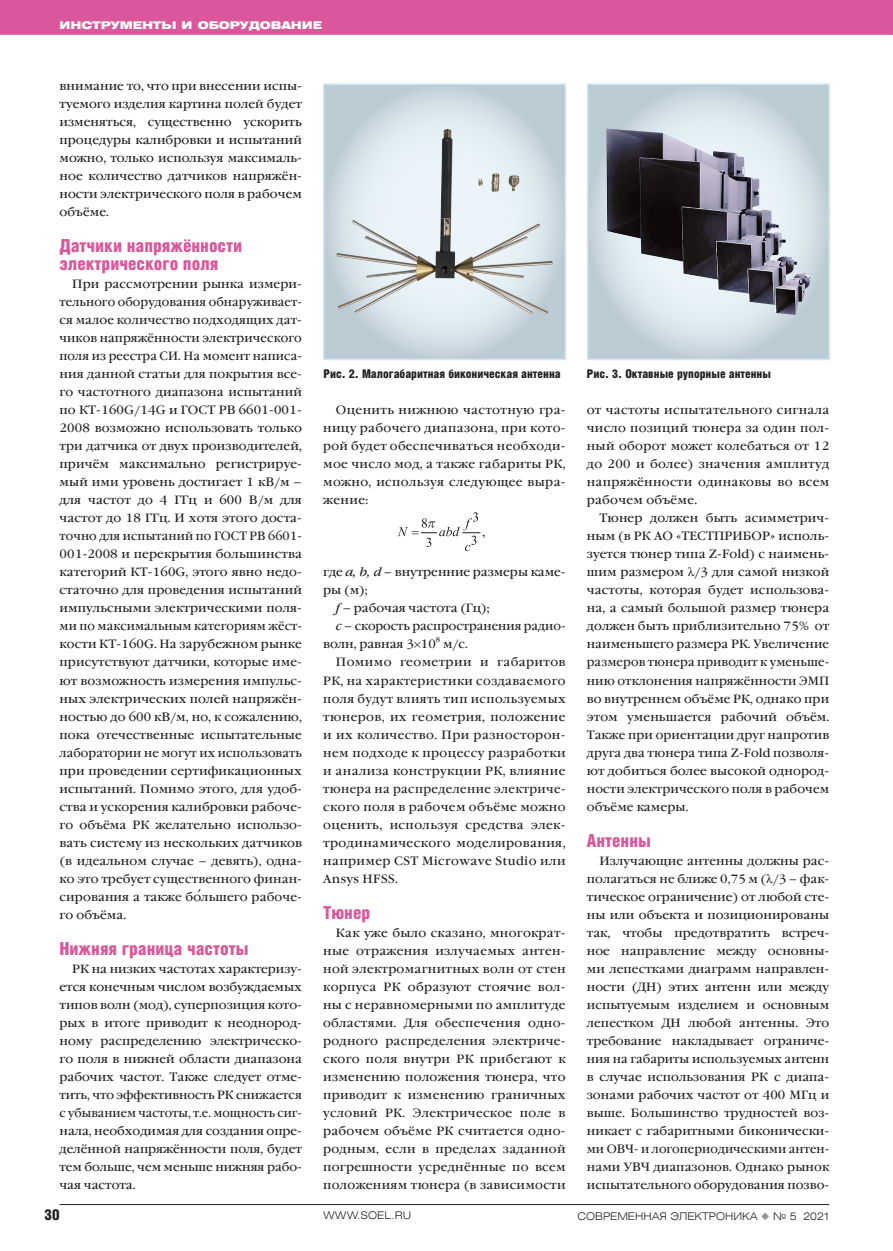
<style>
.page{position:relative;width:893px;height:1251px;background:#fff}
.page>*{position:absolute;margin:0;border:0;box-sizing:border-box;transform-origin:0 0}
.СТАТЬЯ_Заголовок_1{font:18px/18px "Helios Cond Black C";color:#d9579a}
.t1{font:15px "Helios Cond Black C";color:#231f20}
.СТАТЬЯ_Основной_текс{font:12px/18px "Garamond Book C";letter-spacing:.01em;color:#231f20;text-align:justify}
.СТАТЬЯ_Подрис_подпис{font:12px "Helios Cond Black C";color:#231f20}
.t2{font:10.5px "Helios Ext Light C";color:#231f20}
.t3{font:10.5px "Helios Ext Black C";color:#fff}
.СТАТЬЯ_Основной_текс-2{font:6.9px "Garamond Book C";color:#231f20}
.s1{font-style:italic}
.s2{color:#939598}
</style>
<div class="page">
<div style="left:0;top:0;width:893px;height:35px;background:#d9579a"></div>
<hr style="left:60px;top:1203px;width:769px;height:1px;background:#231f20">
<svg style="left:397px;top:512px;width:88px;height:39px"></svg>
<svg style="left:326px;top:86px;width:237px;height:271px;background:#c5d3db"></svg>
<img style="left:336px;top:129px;width:217px;height:185px">
<div style="left:323px;top:83px;width:243px;height:277px;border:2px solid #cee8f4"></div>
<svg style="left:590px;top:86px;width:237px;height:271px;background:#c5d3db"></svg>
<img style="left:606px;top:129px;width:205px;height:186px">
<div style="left:587px;top:83px;width:243px;height:277px;border:2px solid #cee8f4"></div>
<p class="t3" style="left:60px;top:19px;width:264px">ИНСТРУМЕНТЫ И ОБОРУДОВАНИЕ</p>
<p class="СТАТЬЯ_Основной_текс" style="left:60px;top:77px;width:244px">внимание то, что при внесении испы&shy;туемого изделия картина полей будет изменяться, существенно ускорить процедуры калибровки и испытаний можно, только используя максималь&shy;ное количество датчиков напряжён&shy;ности электрического поля в рабочем объёме.</p>
<p class="СТАТЬЯ_Заголовок_1" style="left:60px;top:236px;width:184px">Датчики напряжённости электрического поля</p>
<p class="СТАТЬЯ_Основной_текс" style="left:60px;top:275px;width:244px;text-indent:13px">При рассмотрении рынка измери&shy;тельного оборудования обнаруживает&shy;ся малое количество подходящих дат&shy;чиков напряжённости электрического поля из реестра СИ. На момент написа&shy;ния данной статьи для покрытия все&shy;го частотного диапазона испытаний по КТ-160G/14G и ГОСТ РВ 6601-001- 2008 возможно использовать только три датчика от двух производителей, причём максимально регистрируе&shy;мый ими уровень достигает 1 кВ/м – для частот до 4 ГГц и 600 В/м для частот до 18 ГГц. И хотя этого доста&shy;точно для испытаний по ГОСТ РВ 6601- 001-2008 и перекрытия большинства категорий КТ-160G, этого явно недо&shy;статочно для проведения испытаний импульсными электрическими поля&shy;ми по максимальным категориям жёст&shy;кости КТ-160G. На зарубежном рынке присутствуют датчики, которые име&shy;ют возможность измерения импульс&shy;ных электрических полей напряжён&shy;ностью до 600 кВ/м, но, к сожалению, пока отечественные испытательные лаборатории не могут их использовать при проведении сертификационных испытаний. Помимо этого, для удоб&shy;ства и ускорения калибровки рабоче&shy;го объёма РК желательно использо&shy;вать систему из нескольких датчиков (в идеальном случае – девять), одна&shy;ко это требует существенного финан&shy;сирования а также большего рабоче&shy;го объёма.</p>
<p class="СТАТЬЯ_Заголовок_1" style="left:60px;top:938px;width:190px">Нижняя граница частоты</p>
<p class="СТАТЬЯ_Основной_текс" style="left:60px;top:959px;width:244px;text-indent:13px">РК на низких частотах характеризу&shy;ется конечным числом возбуждаемых типов волн (мод), суперпозиция кото&shy;рых в итоге приводит к неоднород&shy;ному распределению электрическо&shy;го поля в нижней области диапазона рабочих частот. Также следует отме&shy;тить, что эффективность РК снижается с убыванием частоты, т.е. мощность сиг&shy;нала, необходимая для создания опре&shy;делённой напряжённости поля, будет тем больше, чем меньше нижняя рабо&shy;чая частота.</p>
<p class="СТАТЬЯ_Подрис_подпис" style="left:323px;top:367px;width:239px">Рис. 2. Малогабаритная биконическая антенна</p>
<p class="СТАТЬЯ_Подрис_подпис" style="left:587px;top:367px;width:186px">Рис. 3. Октавные рупорные антенны</p>
<p class="СТАТЬЯ_Основной_текс" style="left:323px;top:401px;width:244px;text-indent:13px">Оценить нижнюю частотную гра&shy;ницу рабочего диапазона, при кото&shy;рой будет обеспечиваться необходи&shy;мое число мод, а также габариты РК, можно, используя следующее выра&shy;жение:</p>
<p class="СТАТЬЯ_Основной_текс" style="left:323px;top:563px;width:244px">где <span class="s1">a, b, d</span> – внутренние размеры каме&shy;ры (м);</p>
<p class="СТАТЬЯ_Основной_текс" style="left:336px;top:599px;width:155px"><span class="s1">f</span> – рабочая частота (Гц);</p>
<p class="СТАТЬЯ_Основной_текс" style="left:323px;top:617px;width:243px;text-indent:13px"><span class="s1">c</span> – скорость распространения радио&shy;волн, равная 3 10</p>
<p class="СТАТЬЯ_Основной_текс-2" style="left:436px;top:636px;width:6px">8</p>
<p class="СТАТЬЯ_Основной_текс" style="left:443px;top:635px;width:26px">м/с.</p>
<p class="СТАТЬЯ_Основной_текс" style="left:323px;top:653px;width:244px;text-indent:13px">Помимо геометрии и габаритов РК, на характеристики создаваемого поля будут влиять тип используемых тюнеров, их геометрия, положение и их количество. При разносторон&shy;нем подходе к процессу разработки и анализа конструкции РК, влияние тюнера на распределение электриче&shy;ского поля в рабочем объёме можно оценить, используя средства элек&shy;тродинамического моделирования, например CST Microwave Studio или Ansys HFSS.</p>
<p class="СТАТЬЯ_Заголовок_1" style="left:323px;top:902px;width:49px">Тюнер</p>
<p class="СТАТЬЯ_Основной_текс" style="left:323px;top:923px;width:244px;text-indent:13px">Как уже было сказано, многократ&shy;ные отражения излучаемых антен&shy;ной электромагнитных волн от стен корпуса РК образуют стоячие вол&shy;ны с неравномерными по амплитуде областями. Для обеспечения одно&shy;родного распределения электриче&shy;ского поля внутри РК прибегают к изменению положения тюнера, что приводит к изменению граничных условий РК. Электрическое поле в рабочем объёме РК считается одно&shy;родным, если в пределах заданной погрешности усреднённые по всем положениям тюнера (в зависимости</p>
<p class="СТАТЬЯ_Основной_текс" style="left:587px;top:401px;width:244px">от частоты испытательного сигнала число позиций тюнера за один пол&shy;ный оборот может колебаться от 12 до 200 и более) значения амплитуд напряжённости одинаковы во всем рабочем объёме.</p>
<p class="СТАТЬЯ_Основной_текс" style="left:587px;top:509px;width:244px;text-indent:13px">Тюнер должен быть асимметрич&shy;ным (в РК АО «ТЕСТПРИБОР» исполь&shy;зуется тюнер типа Z-Fold) с наимень&shy;шим размером /3 для самой низкой частоты, которая будет использова&shy;на, а самый большой размер тюнера должен быть приблизительно 75% от наименьшего размера РК. Увеличение размеров тюнера приводит к уменьше&shy;нию отклонения напряжённости ЭМП во внутреннем объёме РК, однако при этом уменьшается рабочий объём.<br>Также при ориентации друг напротив друга два тюнера типа Z-Fold позволя&shy;ют добиться более высокой однород&shy;ности электрического поля в рабочем объёме камеры.</p>
<p class="СТАТЬЯ_Заголовок_1" style="left:587px;top:830px;width:66px">Антенны</p>
<p class="СТАТЬЯ_Основной_текс" style="left:587px;top:851px;width:244px;text-indent:13px">Излучающие антенны должны рас&shy;полагаться не ближе 0,75 м ( /3 – фак&shy;тическое ограничение) от любой сте&shy;ны или объекта и позиционированы так, чтобы предотвратить встреч&shy;ное направление между основны&shy;ми лепестками диаграмм направлен&shy;ности (ДН) этих антенн или между испытуемым изделием и основным лепестком ДН любой антенны. Это требование накладывает ограниче&shy;ния на габариты используемых антенн в случае использования РК с диапа&shy;зонами рабочих частот от 400 МГц и выше. Большинство трудностей воз&shy;никает с габаритными биконически&shy;ми ОВЧ- и логопериодическими антен&shy;нами УВЧ диапазонов. Однако рынок испытательного оборудования позво-</p>
<p class="t1" style="left:44px;top:1205px;width:17px">30</p>
<p class="t2" style="left:323px;top:1208px;width:89px">WWW.SOEL.RU</p>
<p class="t2" style="left:578px;top:1208px;width:253px">СОВРЕМЕННАЯ ЭЛЕКТРОНИКА <span class="s2">◆</span> № 5 2021</p>
</div>
